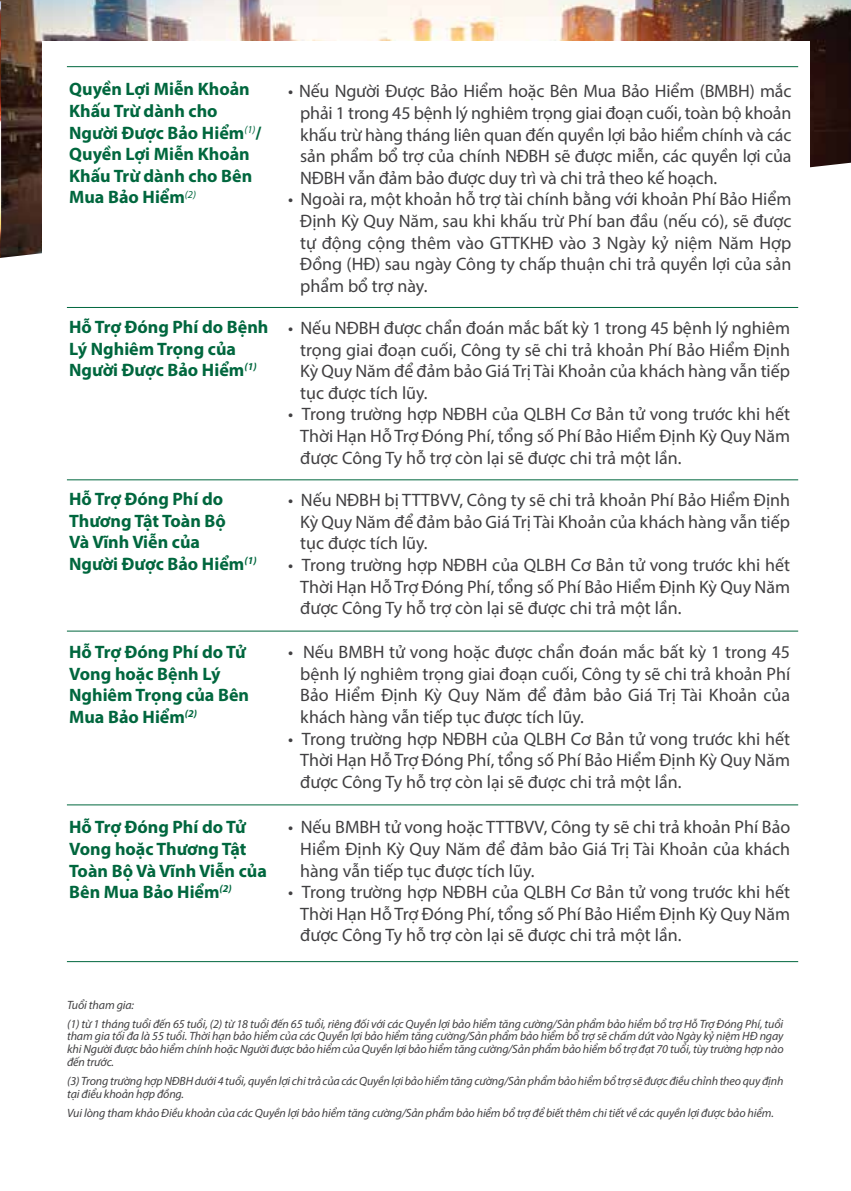
<style>
.page{position:relative;width:851px;height:1191px;background:#fff}
.page>*{position:absolute;margin:0;border:0;box-sizing:border-box;transform-origin:0 0}
.t1{font:18px/21.6px "Myriad Pro";color:#414042;text-align:justify}
.t2{font:700 18px/21.6px "Myriad Pro";color:#00673e}
.t3{font:italic 12px/12.8px "Myriad Pro";letter-spacing:-.01em;color:#414042}
</style>
<div class="page">
<img style="left:0;top:0;width:850px;height:258px">
<div style="left:42px;top:41px;width:767px;height:1111px;background:#fff"></div>
<hr style="left:67px;top:66px;width:731px;height:1px;background:#00673e">
<hr style="left:67px;top:307px;width:731px;height:1px;background:#00673e">
<hr style="left:67px;top:479px;width:731px;height:1px;background:#00673e">
<hr style="left:67px;top:630px;width:731px;height:1px;background:#00673e">
<hr style="left:67px;top:804px;width:731px;height:1px;background:#00673e">
<hr style="left:67px;top:961px;width:731px;height:1px;background:#00673e">
<p class="t2" style="left:69px;top:78px;width:194px">Quyền Lợi Miễn Khoản<br>Khấu Trừ dành cho<br>Người Được Bảo Hiểm<sup>(1)</sup>/<br>Quyền Lợi Miễn Khoản<br>Khấu Trừ dành cho Bên<br>Mua Bảo Hiểm<sup>(2)</sup></p>
<p class="t1" style="left:300px;top:80px;width:492px;text-indent:-12px">• Nếu Người Được Bảo Hiểm hoặc Bên Mua Bảo Hiểm (BMBH) mắc phải 1 trong 45 bệnh lý nghiêm trọng giai đoạn cuối, toàn bộ khoản khấu trừ hàng tháng liên quan đến quyền lợi bảo hiểm chính và các sản phẩm bổ trợ của chính NĐBH sẽ được miễn, các quyền lợi của NĐBH vẫn đảm bảo được duy trì và chi trả theo kế hoạch.</p>
<p class="t1" style="left:300px;top:188px;width:492px;text-indent:-12px">• Ngoài ra, một khoản hỗ trợ tài chính bằng với khoản Phí Bảo Hiểm Định Kỳ Quy Năm, sau khi khấu trừ Phí ban đầu (nếu có), sẽ được tự động cộng thêm vào GTTKHĐ vào 3 Ngày kỷ niệm Năm Hợp Đồng (HĐ) sau ngày Công ty chấp thuận chi trả quyền lợi của sản phẩm bổ trợ này.</p>
<p class="t2" style="left:69px;top:315px;width:201px">Hỗ Trợ Đóng Phí do Bệnh<br>Lý Nghiêm Trọng của<br>Người Được Bảo Hiểm<sup>(1)</sup></p>
<p class="t1" style="left:300px;top:317px;width:491px;text-indent:-12px">• Nếu NĐBH được chẩn đoán mắc bất kỳ 1 trong 45 bệnh lý nghiêm trọng giai đoạn cuối, Công ty sẽ chi trả khoản Phí Bảo Hiểm Định Kỳ Quy Năm để đảm bảo Giá Trị Tài Khoản của khách hàng vẫn tiếp tục được tích lũy.</p>
<p class="t1" style="left:300px;top:403px;width:491px;text-indent:-12px">• Trong trường hợp NĐBH của QLBH Cơ Bản tử vong trước khi hết Thời Hạn Hỗ Trợ Đóng Phí, tổng số Phí Bảo Hiểm Định Kỳ Quy Năm được Công Ty hỗ trợ còn lại sẽ được chi trả một lần.</p>
<p class="t2" style="left:69px;top:487px;width:189px">Hỗ Trợ Đóng Phí do<br>Thương Tật Toàn Bộ<br>Và Vĩnh Viễn của<br>Người Được Bảo Hiểm<sup>(1)</sup></p>
<p class="t1" style="left:300px;top:489px;width:491px;text-indent:-12px">• Nếu NĐBH bị TTTBVV, Công ty sẽ chi trả khoản Phí Bảo Hiểm Định Kỳ Quy Năm để đảm bảo Giá Trị Tài Khoản của khách hàng vẫn tiếp tục được tích lũy.</p>
<p class="t1" style="left:300px;top:554px;width:491px;text-indent:-12px">• Trong trường hợp NĐBH của QLBH Cơ Bản tử vong trước khi hết Thời Hạn Hỗ Trợ Đóng Phí, tổng số Phí Bảo Hiểm Định Kỳ Quy Năm được Công Ty hỗ trợ còn lại sẽ được chi trả một lần.</p>
<p class="t2" style="left:69px;top:640px;width:181px">Hỗ Trợ Đóng Phí do Tử<br>Vong hoặc Bệnh Lý<br>Nghiêm Trọng của Bên<br>Mua Bảo Hiểm<sup>(2)</sup></p>
<p class="t1" style="left:300px;top:641px;width:491px;text-indent:-12px">• Nếu BMBH tử vong hoặc được chẩn đoán mắc bất kỳ 1 trong 45 bệnh lý nghiêm trọng giai đoạn cuối, Công ty sẽ chi trả khoản Phí Bảo Hiểm Định Kỳ Quy Năm để đảm bảo Giá Trị Tài Khoản của khách hàng vẫn tiếp tục được tích lũy.</p>
<p class="t1" style="left:300px;top:727px;width:491px;text-indent:-12px">• Trong trường hợp NĐBH của QLBH Cơ Bản tử vong trước khi hết Thời Hạn Hỗ Trợ Đóng Phí, tổng số Phí Bảo Hiểm Định Kỳ Quy Năm được Công Ty hỗ trợ còn lại sẽ được chi trả một lần.</p>
<p class="t2" style="left:69px;top:816px;width:199px">Hỗ Trợ Đóng Phí do Tử<br>Vong hoặc Thương Tật<br>Toàn Bộ Và Vĩnh Viễn của<br>Bên Mua Bảo Hiểm<sup>(2)</sup></p>
<p class="t1" style="left:300px;top:816px;width:491px;text-indent:-12px">• Nếu BMBH tử vong hoặc TTTBVV, Công ty sẽ chi trả khoản Phí Bảo Hiểm Định Kỳ Quy Năm để đảm bảo Giá Trị Tài Khoản của khách hàng vẫn tiếp tục được tích lũy.</p>
<p class="t1" style="left:300px;top:881px;width:491px;text-indent:-12px">• Trong trường hợp NĐBH của QLBH Cơ Bản tử vong trước khi hết Thời Hạn Hỗ Trợ Đóng Phí, tổng số Phí Bảo Hiểm Định Kỳ Quy Năm được Công Ty hỗ trợ còn lại sẽ được chi trả một lần.</p>
<p class="t3" style="left:67px;top:995px;width:717px;line-height:18.8px">Tuổi tham gia:<br>(1) từ 1 tháng tuổi đến 65 tuổi, (2) từ 18 tuổi đến 65 tuổi, riêng đối với các Quyền lợi bảo hiểm tăng cường/Sản phẩm bảo hiểm bổ trợ Hỗ Trợ Đóng Phí, tuổi</p>
<p class="t3" style="left:67px;top:1029px;width:718px;text-align:justify">tham gia tối đa là 55 tuổi. Thời hạn bảo hiểm của các Quyền lợi bảo hiểm tăng cường/Sản phẩm bảo hiểm bổ trợ sẽ chấm dứt vào Ngày kỷ niệm HĐ ngay khi Người được bảo hiểm chính hoặc Người được bảo hiểm của Quyền lợi bảo hiểm tăng cường/Sản phẩm bảo hiểm bổ trợ đạt 70 tuổi, tùy trường hợp nào đến trước.</p>
<p class="t3" style="left:67px;top:1074px;width:717px">(3) Trong trường hợp NĐBH dưới 4 tuổi, quyền lợi chi trả của các Quyền lợi bảo hiểm tăng cường/Sản phẩm bảo hiểm bổ trợ sẽ được điều chỉnh theo quy định tại điểu khoản hợp đồng.</p>
<p class="t3" style="left:67px;top:1105px;width:708px">Vui lòng tham khảo Điều khoản của các Quyền lợi bảo hiểm tăng cường/Sản phẩm bảo hiểm bổ trợ để biết thêm chi tiết về các quyền lợi được bảo hiểm.</p>
</div>
